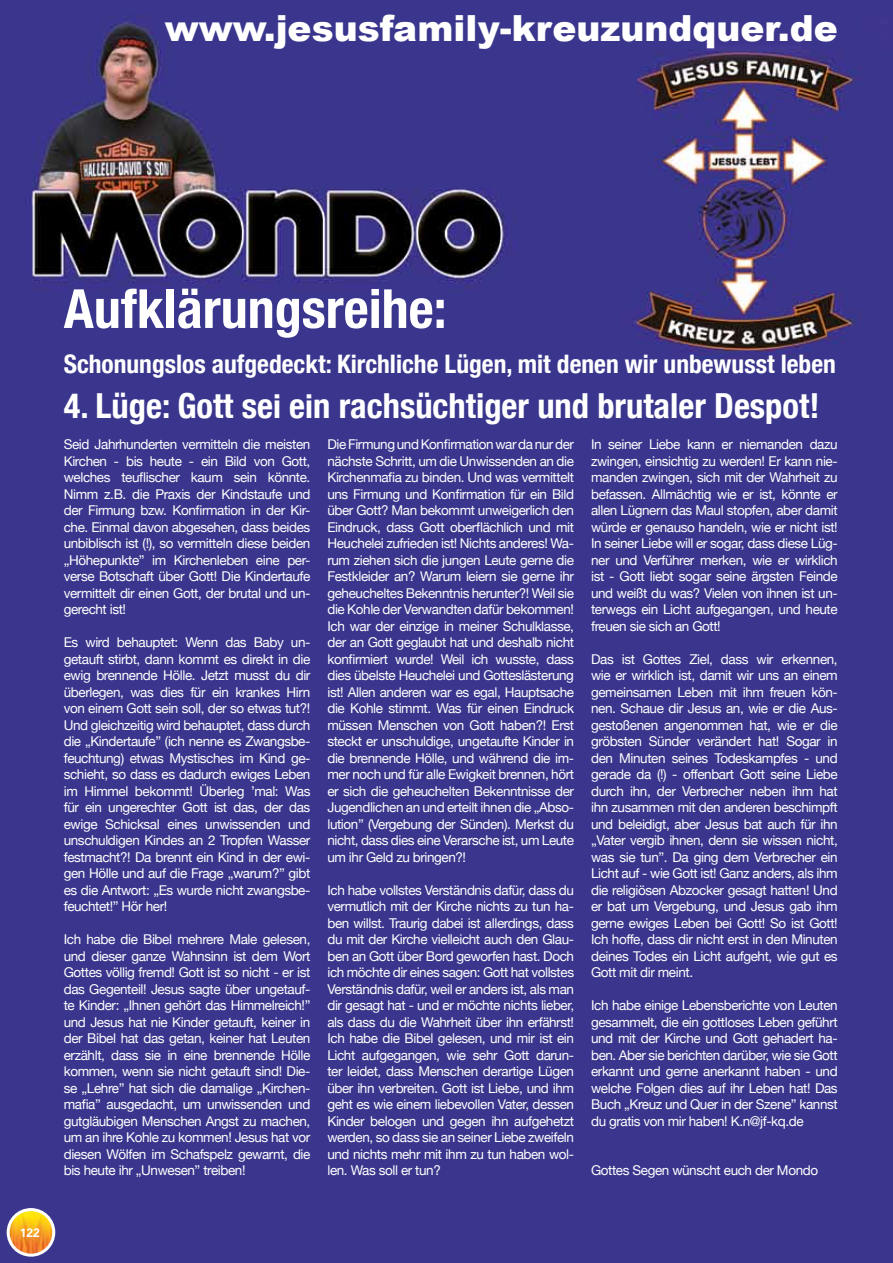
<style>
.page{position:relative;width:893px;height:1263px;background:#fff}
.page>*{position:absolute;margin:0;border:0;box-sizing:border-box;transform-origin:0 0}
.t1{font:700 condensed 54px "Helvetica Neue";color:#fff}
.t2{font:900 36px "Arial";color:#fff}
.t3{font:700 condensed 34.5px "Helvetica Neue";color:#fff}
.t4{font:700 condensed 25.5px "Helvetica Neue";color:#fff}
.t5{font:13.5px/16.5px "Helvetica Neue";letter-spacing:-.03em;color:#fff;text-align:justify}
.t6{font:700 12px "Zurich BT";color:#fff}
.s1{font-size:33px}
</style>
<div class="page">
<img style="left:0;top:0;width:893px;height:1263px">
<img style="left:8px;top:1209px;width:46px;height:46px;border-radius:23px">
<div style="left:7px;top:1208px;width:48px;height:49px;border:3px solid #fff;border-radius:50%"></div>
<h2 class="t2" style="left:165px;top:2px;width:675px">www.jesusfamily-kreuzundquer.de</h2>
<p class="t6" style="left:20px;top:1225px;width:21px">122</p>
<h1 class="t1" style="left:64px;top:276px;width:384px">Aufklärungsreihe:</h1>
<h3 class="t4" style="left:64px;top:348px;width:774px">Schonungslos aufgedeckt: Kirchliche Lügen, mit denen wir unbewusst leben</h3>
<h3 class="t3" style="left:64px;top:385px;width:757px">4. Lüge: Gott se<span class="s1">i</span> e<span class="s1">i</span>n rachsüchtiger und brutaler Despot!</h3>
<p class="t5" style="left:64px;top:436px;width:248px">Seid Jahrhunderten vermitteln die meisten Kirchen - bis heute - ein Bild von Gott, welches teuflischer kaum sein könnte.<br>Nimm z.B. die Praxis der Kindstaufe und der Firmung bzw. Konfirmation in der Kir&shy;che. Einmal davon abgesehen, dass beides unbiblisch ist (!), so vermitteln diese beiden „Höhepunkte” im Kirchenleben eine per&shy;verse Botschaft über Gott! Die Kindertaufe vermittelt dir einen Gott, der brutal und un&shy;gerecht ist!</p>
<p class="t5" style="left:64px;top:634px;width:248px">Es wird behauptet: Wenn das Baby un&shy;getauft stirbt, dann kommt es direkt in die ewig brennende Hölle. Jetzt musst du dir überlegen, was dies für ein krankes Hirn von einem Gott sein soll, der so etwas tut?!<br>Und gleichzeitig wird behauptet, dass durch die „Kindertaufe” (ich nenne es Zwangsbe&shy;feuchtung) etwas Mystisches im Kind ge&shy;schieht, so dass es dadurch ewiges Leben im Himmel bekommt! Überleg ’mal: Was für ein ungerechter Gott ist das, der das ewige Schicksal eines unwissenden und unschuldigen Kindes an 2 Tropfen Wasser festmacht?! Da brennt ein Kind in der ewi&shy;gen Hölle und auf die Frage „warum?” gibt es die Antwort: „Es wurde nicht zwangsbe&shy;feuchtet!” Hör her!</p>
<p class="t5" style="left:64px;top:931px;width:248px">Ich habe die Bibel mehrere Male gelesen, und dieser ganze Wahnsinn ist dem Wort Gottes völlig fremd! Gott ist so nicht - er ist das Gegenteil! Jesus sagte über ungetauf&shy;te Kinder: „Ihnen gehört das Himmelreich!” und Jesus hat nie Kinder getauft, keiner in der Bibel hat das getan, keiner hat Leuten erzählt, dass sie in eine brennende Hölle kommen, wenn sie nicht getauft sind! Die&shy;se „Lehre” hat sich die damalige „Kirchen&shy;mafia” ausgedacht, um unwissenden und gutgläubigen Menschen Angst zu machen, um an ihre Kohle zu kommen! Jesus hat vor diesen Wölfen im Schafspelz gewarnt, die bis heute ihr „Unwesen” treiben!</p>
<p class="t5" style="left:327px;top:436px;width:248px">Die Firmung und Konfirmation war da nur der nächste Schritt, um die Unwissenden an die Kirchenmafia zu binden. Und was vermittelt uns Firmung und Konfirmation für ein Bild über Gott? Man bekommt unweigerlich den Eindruck, dass Gott oberflächlich und mit Heuchelei zufrieden ist! Nichts anderes! Wa&shy;rum ziehen sich die jungen Leute gerne die Festkleider an? Warum leiern sie gerne ihr geheucheltes Bekenntnis herunter?! Weil sie die Kohle der Verwandten dafür bekommen!<br>Ich war der einzige in meiner Schulklasse, der an Gott geglaubt hat und deshalb nicht konfirmiert wurde! Weil ich wusste, dass dies übelste Heuchelei und Gotteslästerung ist! Allen anderen war es egal, Hauptsache die Kohle stimmt. Was für einen Eindruck müssen Menschen von Gott haben?! Erst steckt er unschuldige, ungetaufte Kinder in die brennende Hölle, und während die im&shy;mer noch und für alle Ewigkeit brennen, hört er sich die geheuchelten Bekenntnisse der Jugendlichen an und erteilt ihnen die „Abso&shy;lution” (Vergebung der Sünden). Merkst du nicht, dass dies eine Verarsche ist, um Leute um ihr Geld zu bringen?!</p>
<p class="t5" style="left:327px;top:882px;width:248px">Ich habe vollstes Verständnis dafür, dass du vermutlich mit der Kirche nichts zu tun ha&shy;ben willst. Traurig dabei ist allerdings, dass du mit der Kirche vielleicht auch den Glau&shy;ben an Gott über Bord geworfen hast. Doch ich möchte dir eines sagen: Gott hat vollstes Verständnis dafür, weil er anders ist, als man dir gesagt hat - und er möchte nichts lieber, als dass du die Wahrheit über ihn erfährst!<br>Ich habe die Bibel gelesen, und mir ist ein Licht aufgegangen, wie sehr Gott darun&shy;ter leidet, dass Menschen derartige Lügen über ihn verbreiten. Gott ist Liebe, und ihm geht es wie einem liebevollen Vater, dessen Kinder belogen und gegen ihn aufgehetzt werden, so dass sie an seiner Liebe zweifeln und nichts mehr mit ihm zu tun haben wol&shy;len. Was soll er tun?</p>
<p class="t5" style="left:591px;top:436px;width:248px">In seiner Liebe kann er niemanden dazu zwingen, einsichtig zu werden! Er kann nie&shy;manden zwingen, sich mit der Wahrheit zu befassen. Allmächtig wie er ist, könnte er allen Lügnern das Maul stopfen, aber damit würde er genauso handeln, wie er nicht ist!<br>In seiner Liebe will er sogar, dass diese Lüg&shy;ner und Verführer merken, wie er wirklich ist - Gott liebt sogar seine ärgsten Feinde und weißt du was? Vielen von ihnen ist un&shy;terwegs ein Licht aufgegangen, und heute freuen sie sich an Gott!</p>
<p class="t5" style="left:591px;top:650px;width:248px">Das ist Gottes Ziel, dass wir erkennen, wie er wirklich ist, damit wir uns an einem gemeinsamen Leben mit ihm freuen kön&shy;nen. Schaue dir Jesus an, wie er die Aus&shy;gestoßenen angenommen hat, wie er die gröbsten Sünder verändert hat! Sogar in den Minuten seines Todeskampfes - und gerade da (!) - offenbart Gott seine Liebe durch ihn, der Verbrecher neben ihm hat ihn zusammen mit den anderen beschimpft und beleidigt, aber Jesus bat auch für ihn „Vater vergib ihnen, denn sie wissen nicht, was sie tun”. Da ging dem Verbrecher ein Licht auf - wie Gott ist! Ganz anders, als ihm die religiösen Abzocker gesagt hatten! Und er bat um Vergebung, und Jesus gab ihm gerne ewiges Leben bei Gott! So ist Gott!<br>Ich hoffe, dass dir nicht erst in den Minuten deines Todes ein Licht aufgeht, wie gut es Gott mit dir meint.</p>
<p class="t5" style="left:591px;top:997px;width:248px">Ich habe einige Lebensberichte von Leuten gesammelt, die ein gottloses Leben geführt und mit der Kirche und Gott gehadert ha&shy;ben. Aber sie berichten darüber, wie sie Gott erkannt und gerne anerkannt haben - und welche Folgen dies auf ihr Leben hat! Das Buch „Kreuz und Quer in der Szene” kannst du gratis von mir haben! K.n@jf-kq.de</p>
<p class="t5" style="left:591px;top:1162px;width:229px">Gottes Segen wünscht euch der Mondo</p>
</div>
